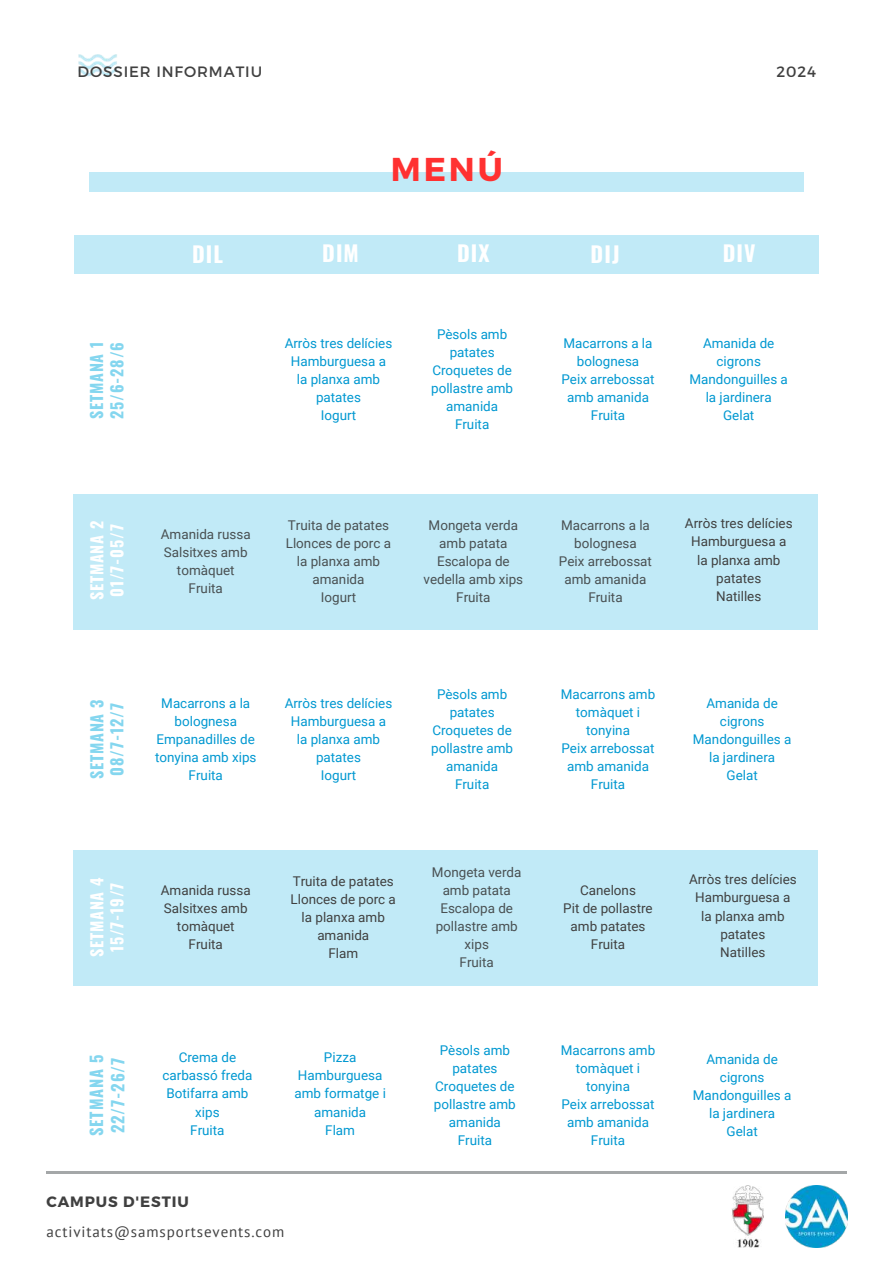
<style>
.page{position:relative;width:894px;height:1264px;background:#fff}
.page>*{position:absolute;margin:0;border:0;box-sizing:border-box;transform-origin:0 0}
.t1{font:700 33px "Montserrat";color:#ff3131}
.t2{font:700 21.75px "Oswald";letter-spacing:.05em;color:#fff}
.t3{font:700 16.35px/21.1px "Oswald";letter-spacing:.05em;color:#84d6ef}
.t4{font:700 16.05px/20.1px "Oswald";letter-spacing:.05em;color:#84d6ef}
.t5{font:700 16.05px/20.1px "Oswald";letter-spacing:.05em;color:#fff}
.t6{font:15px "PT Sans";letter-spacing:.06em;color:#404040}
.t7{font:15px "Montserrat";letter-spacing:.06em;color:#404040}
.t8{font:700 15px "Montserrat";letter-spacing:.06em;color:#404040}
.t9{font:13.5px/17.9px "Roboto";color:#0198d1;text-align:center}
.t10{font:13.5px/17.9px "Roboto";color:#495052;text-align:center}
.t11{font:13.5px/17.9px "Roboto";color:#404040;text-align:center}
</style>
<div class="page">
<div style="left:89px;top:172px;width:715px;height:19px;background:#c1eaf7"></div>
<hr style="left:47px;top:1171px;width:799px;height:2px;background:#495052">
<img style="left:785px;top:1185px;width:62px;height:62px">
<div style="left:74px;top:235px;width:744px;height:38px;background:#c1eaf7"></div>
<div style="left:73px;top:494px;width:744px;height:135px;background:#c1eaf7"></div>
<div style="left:74px;top:850px;width:743px;height:135px;background:#c1eaf7"></div>
<img style="left:732px;top:1185px;width:30px;height:62px">
<img style="left:78px;top:54px;width:39px;height:23px">
<p class="t7" style="left:78px;top:62px;width:186px">DOSSIER INFORMATIU</p>
<p class="t7" style="left:776px;top:62px;width:41px">2024</p>
<h1 class="t1" style="left:390px;top:148px;width:114px">MENÚ</h1>
<h2 class="t2" style="left:192px;top:236px;width:33px">DIL</h2>
<h2 class="t2" style="left:322px;top:236px;width:38px">DIM</h2>
<h2 class="t2" style="left:457px;top:236px;width:34px">DIX</h2>
<h2 class="t2" style="left:590px;top:237px;width:30px">DIJ</h2>
<h2 class="t2" style="left:722px;top:236px;width:34px">DIV</h2>
<p class="t4" style="left:86px;top:419px;width:79px;rotate:-90deg">SETMANA 1<br>25/6-28/6</p>
<p class="t9" style="left:284px;top:335px;width:109px">Arròs tres delícies<br>Hamburguesa a la planxa amb patates<br>Iogurt</p>
<p class="t9" style="left:431px;top:326px;width:83px">Pèsols amb patates<br>Croquetes de pollastre amb amanida<br>Fruita</p>
<p class="t9" style="left:561px;top:335px;width:94px">Macarrons a la bolognesa<br>Peix arrebossat amb amanida<br>Fruita</p>
<p class="t9" style="left:689px;top:335px;width:100px">Amanida de cigrons<br>Mandonguilles a la jardinera<br>Gelat</p>
<p class="t5" style="left:86px;top:600px;width:81px;rotate:-90deg">SETMANA 2<br>01/7-05/7</p>
<p class="t10" style="left:161px;top:525px;width:91px">Amanida russa<br>Salsitxes amb tomàquet<br>Fruita</p>
<p class="t10" style="left:286px;top:516px;width:107px">Truita de patates<br>Llonces de porc a la planxa amb amanida<br>Iogurt</p>
<p class="t10" style="left:423px;top:516px;width:101px">Mongeta verda amb patata<br>Escalopa de vedella amb xips<br>Fruita</p>
<p class="t10" style="left:558px;top:516px;width:94px">Macarrons a la bolognesa<br>Peix arrebossat amb amanida<br>Fruita</p>
<p class="t11" style="left:684px;top:514px;width:109px">Arròs tres delícies<br>Hamburguesa a la planxa amb patates<br>Natilles</p>
<p class="t4" style="left:86px;top:779px;width:81px;rotate:-90deg">SETMANA 3<br>08/7-12/7</p>
<p class="t9" style="left:155px;top:694px;width:103px">Macarrons a la bolognesa<br>Empanadilles de tonyina amb xips<br>Fruita</p>
<p class="t9" style="left:284px;top:694px;width:109px">Arròs tres delícies<br>Hamburguesa a la planxa amb patates<br>Iogurt</p>
<p class="t9" style="left:431px;top:685px;width:83px">Pèsols amb patates<br>Croquetes de pollastre amb amanida<br>Fruita</p>
<p class="t9" style="left:560px;top:685px;width:96px">Macarrons amb tomàquet i tonyina<br>Peix arrebossat amb amanida<br>Fruita</p>
<p class="t9" style="left:692px;top:694px;width:100px">Amanida de cigrons<br>Mandonguilles a la jardinera<br>Gelat</p>
<p class="t5" style="left:86px;top:957px;width:81px;rotate:-90deg">SETMANA 4</p>
<p class="t5" style="left:106px;top:952px;width:71px;rotate:-90deg">15/7-19/7</p>
<p class="t11" style="left:161px;top:881px;width:91px">Amanida russa<br>Salsitxes amb tomàquet<br>Fruita</p>
<p class="t11" style="left:290px;top:872px;width:107px">Truita de patates<br>Llonces de porc a la planxa amb amanida</p>
<p class="t11" style="left:328px;top:944px;width:31px">Flam</p>
<p class="t10" style="left:432px;top:863px;width:91px">Mongeta verda amb patata<br>Escalopa de pollastre amb xips<br>Fruita</p>
<p class="t11" style="left:563px;top:881px;width:91px">Canelons<br>Pit de pollastre amb patates<br>Fruita</p>
<p class="t11" style="left:688px;top:870px;width:109px">Arròs tres delícies<br>Hamburguesa a la planxa amb patates<br>Natilles</p>
<p class="t3" style="left:85px;top:1135px;width:83px;rotate:-90deg">SETMANA 5<br>22/7-26/7</p>
<p class="t9" style="left:162px;top:1048px;width:91px">Crema de carbassó freda<br>Botifarra amb xips<br>Fruita</p>
<p class="t9" style="left:294px;top:1048px;width:93px">Pizza<br>Hamburguesa amb formatge i amanida<br>Flam</p>
<p class="t9" style="left:434px;top:1041px;width:83px">Pèsols amb patates<br>Croquetes de pollastre amb amanida<br>Fruita</p>
<p class="t9" style="left:560px;top:1041px;width:96px">Macarrons amb tomàquet i tonyina<br>Peix arrebossat amb amanida<br>Fruita</p>
<p class="t9" style="left:692px;top:1050px;width:100px">Amanida de cigrons<br>Mandonguilles a la jardinera<br>Gelat</p>
<p class="t8" style="left:47px;top:1191px;width:144px">CAMPUS D'ESTIU</p>
<p class="t6" style="left:47px;top:1221px;width:239px">activitats@samsportsevents.com</p>
</div>
